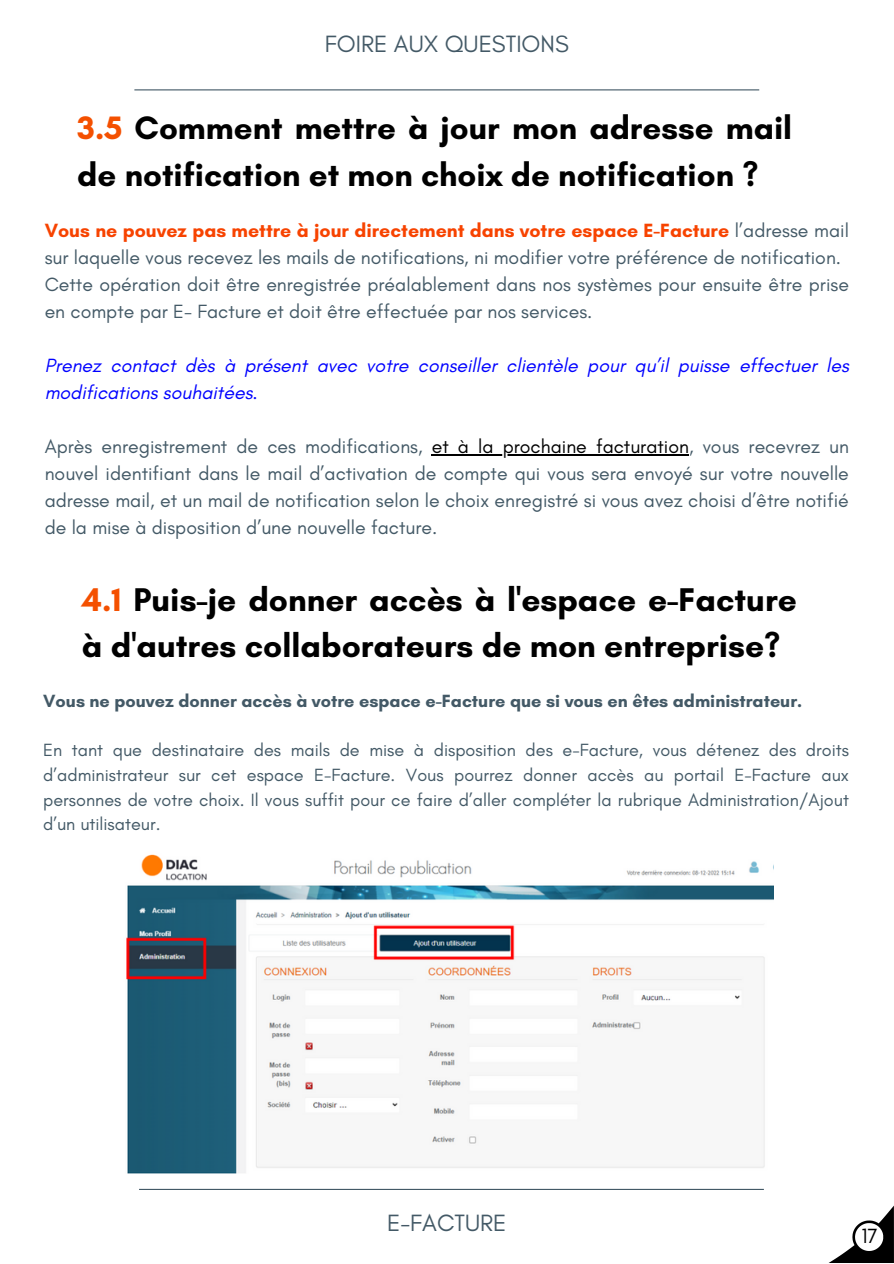
<style>
.page{position:relative;width:894px;height:1264px;background:#fff}
.page>*{position:absolute;margin:0;border:0;box-sizing:border-box;transform-origin:0 0}
.t1{font:700 33.45px/46.2px "Glacial Indifference";color:#000}
.t2{font:700 33px/46.2px "Glacial Indifference";color:#000}
.t3{font:24px "Glacial Indifference";color:#435966}
.t4{font:21px "Glacial Indifference";color:#000}
.t5{font:19.5px/27px "Glacial Indifference";color:#435966}
.t6{font:italic 19.5px/27px "Glacial Indifference";color:#0100ff}
.t7{font:18px/24.8px "Glacial Indifference";color:#435966;text-align:justify}
.t8{font:700 18px "Glacial Indifference";color:#435966}
.s1{color:#f45000}
.s2{font-weight:700;color:#f74300}
.s3{color:#000}
</style>
<div class="page">
<hr style="left:134px;top:89px;width:625px;height:1px;background:#435966">
<hr style="left:139px;top:1188px;width:624px;height:1px;background:#435966">
<hr style="left:431px;top:454px;width:257px;height:1px;background:#000">
<svg style="left:830px;top:1207px;width:63px;height:55px"></svg>
<img style="left:126px;top:854px;width:647px;height:319px">
<p class="t3" style="left:325px;top:29px;width:245px">FOIRE AUX QUESTIONS</p>
<h2 class="t2" style="left:77px;top:105px;width:716px"><span class="s1">3.5</span> Comment mettre à jour mon adresse mail de notification et mon choix de notification ?</h2>
<p class="t5" style="left:45px;top:217px;width:805px"><span class="s2">Vous ne pouvez pas mettre à jour directement dans votre espace E-Facture</span> l’adresse mail sur laquelle vous recevez les mails de notifications, ni modifier votre préférence de notification.<br>Cette opération doit être enregistrée préalablement dans nos systèmes pour ensuite être prise en compte par E- Facture et doit être effectuée par nos services.</p>
<p class="t6" style="left:45px;top:352px;width:805px">Prenez contact dès à présent avec votre conseiller clientèle pour qu’il puisse effectuer les modifications souhaitées.</p>
<p class="t5" style="left:45px;top:433px;width:805px;text-align:justify">Après enregistrement de ces modifications, <span class="s3">et à la prochaine facturation</span>, vous recevrez un nouvel identifiant dans le mail d’activation de compte qui vous sera envoyé sur votre nouvelle adresse mail, et un mail de notification selon le choix enregistré si vous avez choisi d’être notifié de la mise à disposition d’une nouvelle facture.</p>
<h1 class="t1" style="left:82px;top:576px;width:716px"><span class="s1">4.1</span> Puis-je donner accès à l'espace e-Facture à d'autres collaborateurs de mon entreprise?</h1>
<p class="t8" style="left:43px;top:689px;width:760px">Vous ne pouvez donner accès à votre espace e-Facture que si vous en êtes administrateur.</p>
<p class="t7" style="left:43px;top:737px;width:807px">En tant que destinataire des mails de mise à disposition des e-Facture, vous détenez des droits d’administrateur sur cet espace E-Facture. Vous pourrez donner accès au portail E-Facture aux personnes de votre choix. Il vous suffit pour ce faire d’aller compléter la rubrique Administration/Ajout d’un utilisateur.</p>
<p class="t3" style="left:387px;top:1208px;width:121px">E-FACTURE</p>
<p class="t4" style="left:861px;top:1223px;width:18px">17</p>
</div>
